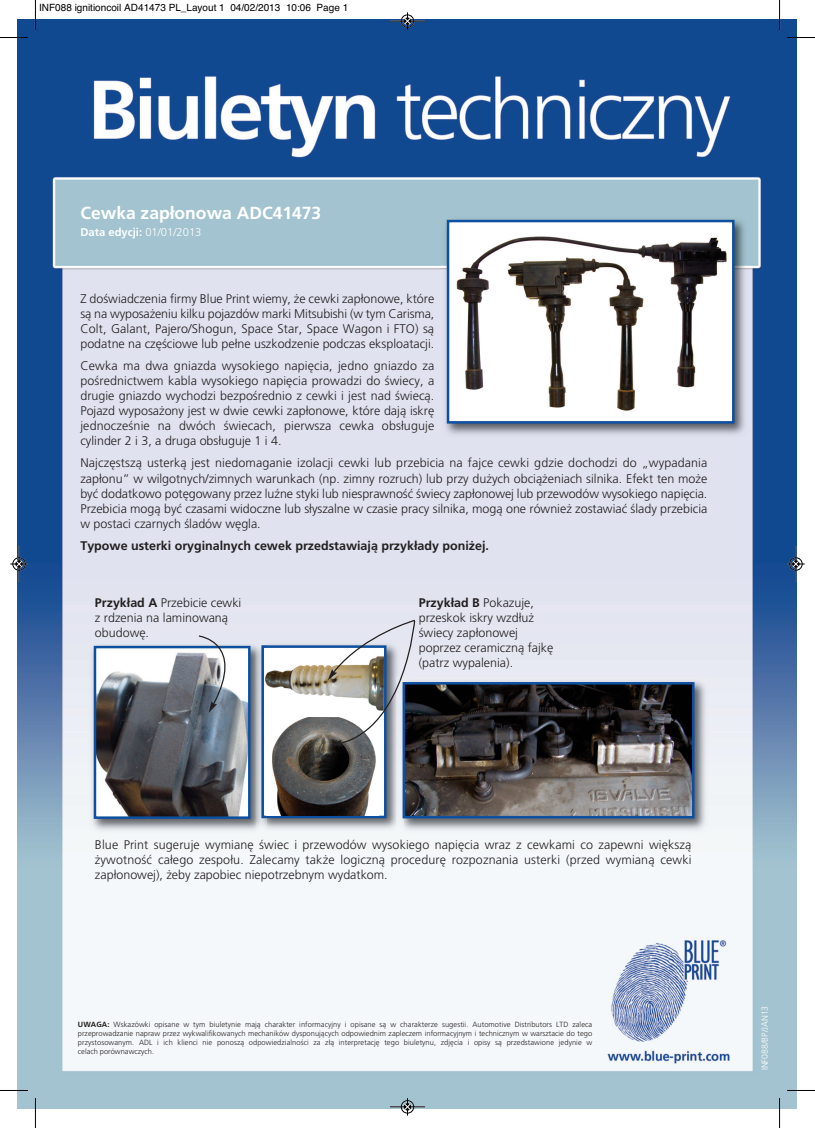
<style>
.page{position:relative;width:815px;height:1128px;background:#fff}
.page>*{position:absolute;margin:0;border:0;box-sizing:border-box;transform-origin:0 0}
.t1{font:700 17.5px "Frutiger CE";color:#fff}
.t2{font:300 12.5px/15px "Frutiger CE";color:#231f20;text-align:justify}
.t3{font:700 12.5px "Frutiger CE";color:#231f20}
.t4{font:700 11.25px "Frutiger CE";color:#fff}
.t5{font:10px "Helvetica";color:#000}
.t6{font:300 8.75px "Frutiger CE";color:#fff}
.t7{font:300 7.5px/9px "Frutiger CE";letter-spacing:.01em;color:#231f20;text-align:justify}
.s1{font-weight:300}
.s2{font-weight:700}
</style>
<div class="page">
<img style="left:18px;top:20px;width:779px;height:1088px">
<img style="left:88px;top:639px;width:315px;height:196px">
<div style="left:264px;top:647px;width:120px;height:168px;background:#fff"></div>
<div style="left:262px;top:645px;width:125px;height:173px;border:2px solid #0e50a0"></div>
<img style="left:441px;top:214px;width:310px;height:225px">
<img style="left:450px;top:223px;width:282px;height:197px">
<div style="left:447px;top:220px;width:288px;height:203px;border:2px solid #0e50a0"></div>
<img style="left:272px;top:717px;width:104px;height:98px">
<img style="left:256px;top:640px;width:11px;height:194px">
<img style="left:262px;top:645px;width:5px;height:173px">
<img style="left:97px;top:648px;width:151px;height:167px">
<div style="left:94px;top:645px;width:157px;height:173px;border:2px solid #0e50a0"></div>
<img style="left:265px;top:653px;width:63px;height:64px">
<img style="left:403px;top:676px;width:308px;height:158px">
<img style="left:397px;top:746px;width:6px;height:88px">
<img style="left:406px;top:685px;width:285px;height:130px">
<div style="left:403px;top:682px;width:291px;height:136px;border:2px solid #0e50a0"></div>
<svg style="left:197px;top:635px;width:49px;height:77px"></svg>
<img style="left:328px;top:619px;width:88px;height:127px">
<hr style="left:35px;top:0;width:1px;height:30px;background:#000">
<svg style="left:0;top:37px;width:28px;height:1px"></svg>
<hr style="left:779px;top:0;width:1px;height:30px;background:#000">
<svg style="left:787px;top:37px;width:28px;height:1px"></svg>
<hr style="left:35px;top:1097px;width:1px;height:30px;background:#000">
<svg style="left:0;top:1089px;width:28px;height:2px"></svg>
<hr style="left:779px;top:1097px;width:1px;height:30px;background:#000">
<svg style="left:787px;top:1089px;width:28px;height:2px"></svg>
<div style="left:401px;top:14px;width:13px;height:14px;border:1px solid #fff;border-radius:50%"></div>
<hr style="left:390px;top:21px;width:35px;height:1px;background:#000">
<div style="left:401px;top:15px;width:13px;height:13px;border:1px solid #000;border-radius:50%"></div>
<svg style="left:404px;top:12px;width:7px;height:18px"></svg>
<hr style="left:390px;top:1106px;width:35px;height:1px;background:#000">
<div style="left:401px;top:1100px;width:13px;height:13px;border:1px solid #000;border-radius:50%"></div>
<svg style="left:404px;top:1097px;width:7px;height:18px"></svg>
<div style="left:12px;top:557px;width:14px;height:13px;border:1px solid #fff;border-radius:50%"></div>
<hr style="left:19px;top:546px;width:1px;height:35px;background:#000">
<div style="left:13px;top:557px;width:12px;height:13px;border:1px solid #000;border-radius:50%"></div>
<svg style="left:10px;top:560px;width:18px;height:7px"></svg>
<hr style="left:795px;top:546px;width:1px;height:35px;background:#fff">
<div style="left:789px;top:557px;width:14px;height:13px;border:1px solid #fff;border-radius:50%"></div>
<hr style="left:796px;top:546px;width:1px;height:35px;background:#000">
<div style="left:789px;top:557px;width:13px;height:13px;border:1px solid #000;border-radius:50%"></div>
<svg style="left:787px;top:560px;width:18px;height:7px"></svg>
<p class="t5" style="left:39px;top:4px;width:311px">INF088 ignitioncoil AD41473 PL_Layout 1 04/02/2013 10:06 Page 1</p>
<h1 class="t1" style="left:80px;top:206px;width:242px">Cewka zapłonowa ADC41473</h1>
<p class="t4" style="left:80px;top:227px;width:123px">Data edycji: <span class="s1">01/01/2013</span></p>
<p class="t2" style="left:80px;top:292px;width:355px">Z doświadczenia firmy Blue Print wiemy, że cewki zapłonowe, które są na wyposażeniu kilku pojazdów marki Mitsubishi (w tym Carisma, Colt, Galant, Pajero/Shogun, Space Star, Space Wagon i FTO) są podatne na częściowe lub pełne uszkodzenie podczas eksploatacji.</p>
<p class="t2" style="left:80px;top:359px;width:355px">Cewka ma dwa gniazda wysokiego napięcia, jedno gniazdo za pośrednictwem kabla wysokiego napięcia prowadzi do świecy, a drugie gniazdo wychodzi bezpośrednio z cewki i jest nad świecą.<br>Pojazd wyposażony jest w dwie cewki zapłonowe, które dają iskrę jednocześnie na dwóch świecach, pierwsza cewka obsługuje cylinder 2 i 3, a druga obsługuje 1 i 4.</p>
<p class="t2" style="left:80px;top:456px;width:628px">Najczęstszą usterką jest niedomaganie izolacji cewki lub przebicia na fajce cewki gdzie dochodzi do „wypadania zapłonu” w wilgotnych/zimnych warunkach (np. zimny rozruch) lub przy dużych obciążeniach silnika. Efekt ten może być dodatkowo potęgowany przez luźne styki lub niesprawność świecy zapłonowej lub przewodów wysokiego napięcia.<br>Przebicia mogą być czasami widoczne lub słyszalne w czasie pracy silnika, mogą one również zostawiać ślady przebicia w postaci czarnych śladów węgla.</p>
<p class="t3" style="left:80px;top:540px;width:410px">Typowe usterki oryginalnych cewek przedstawiają przykłady poniżej.</p>
<p class="t2" style="left:95px;top:596px;width:148px;text-align:left"><span class="s2">Przykład A</span> Przebicie cewki z rdzenia na laminowaną obudowę.</p>
<p class="t2" style="left:419px;top:596px;width:136px;text-align:left"><span class="s2">Przykład B</span> Pokazuje, przeskok iskry wzdłuż świecy zapłonowej poprzez ceramiczną fajkę (patrz wypalenia).</p>
<p class="t2" style="left:95px;top:838px;width:598px">Blue Print sugeruje wymianę świec i przewodów wysokiego napięcia wraz z cewkami co zapewni większą żywotność całego zespołu. Zalecamy także logiczną procedurę rozpoznania usterki (przed wymianą cewki zapłonowej), żeby zapobiec niepotrzebnym wydatkom.</p>
<p class="t7" style="left:78px;top:1020px;width:516px"><span class="s2">UWAGA:</span> Wskazówki opisane w tym biuletynie mają charakter informacyjny i opisane są w charakterze sugestii. Automotive Distributors LTD zaleca przeprowadzanie napraw przez wykwalifikowanych mechaników dysponujących odpowiednim zapleczem informacyjnym i technicznym w warsztacie do tego przystosowanym. ADL i ich klienci nie ponoszą odpowiedzialności za złą interpretację tego biuletynu, zdjęcia i opisy są przedstawione jedynie w celach porównawczych.</p>
<p class="t6" style="left:761px;top:1070px;width:66px;rotate:-90deg">INF088/BP/JAN13</p>
</div>
